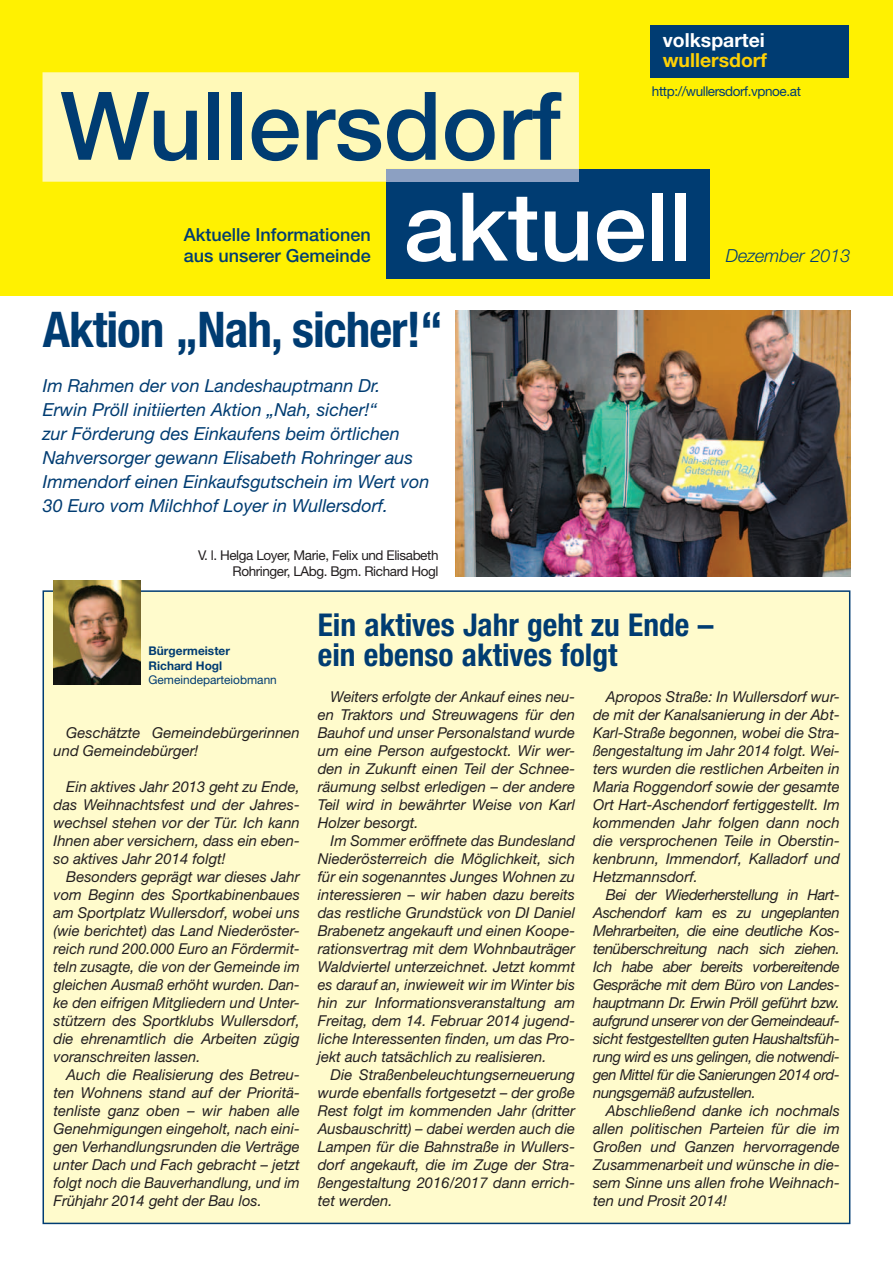
<style>
.page{position:relative;width:893px;height:1263px;background:#fff}
.page>*{position:absolute;margin:0;border:0;box-sizing:border-box;transform-origin:0 0}
.t1{font:500 94.8px "Helvetica Neue";color:#003c72}
.t2{font:500 94.8px "Helvetica Neue";color:#fff}
.t3{font:700 condensed 49.2px "Helvetica Neue";letter-spacing:-.02em;color:#003c72}
.t4{font:700 condensed 31.5px/29.2px "Helvetica Neue";color:#003c72}
.t5{font:700 19.35px "Helvetica Neue";color:#fff}
.t6{font:700 19.35px "Helvetica Neue";color:#fed105}
.t7{font:italic 18px/24px "Helvetica Neue";color:#003c72}
.t8{font:500 18px/21.6px "Helvetica Neue";color:#003c72}
.t9{font:italic 300 18px "Helvetica Neue";color:#003c72}
.t10{font:italic 15px/18px "Helvetica Neue";color:#231f20;text-align:justify}
.t11{font:italic 15px/18px "Helvetica Neue";color:#231f20;text-align:justify;scale:.96 1}
.t12{font:13.5px/16.2px "Helvetica Neue";letter-spacing:-.03em;color:#231f20;text-align:right}
.t13{font:13.5px "Helvetica Neue";letter-spacing:-.03em;color:#003c72}
.t14{font:700 12px/14.4px "Helvetica Neue";color:#003c72}
.t15{font:12px "Helvetica Neue";color:#003c72}
</style>
<div class="page">
<div style="left:0;top:0;width:893px;height:296px;background:#fff101"></div>
<div style="left:386px;top:169px;width:324px;height:109px;background:#003c72"></div>
<div style="left:43px;top:72px;width:536px;height:110px;background:#fff9b8"></div>
<div style="left:386px;top:169px;width:193px;height:13px;background:#8ca0c2"></div>
<div style="left:651px;top:26px;width:198px;height:52px;background:#003c72"></div>
<div style="left:43px;top:590px;width:807px;height:634px;background:#fffbcc;border:2px solid #003c72"></div>
<img style="left:54px;top:580px;width:86px;height:104px">
<img style="left:455px;top:311px;width:396px;height:265px">
<h1 class="t1" style="left:60px;top:70px;width:502px">Wullersdorf</h1>
<p class="t5" style="left:663px;top:29px;width:104px">volkspartei</p>
<p class="t6" style="left:663px;top:48px;width:106px">wullersdorf</p>
<p class="t13" style="left:652px;top:83px;width:150px">http://wullersdorf.vpnoe.at</p>
<p class="t8" style="left:184px;top:223px;width:189px">Aktuelle Informationen aus unserer Gemeinde</p>
<h1 class="t2" style="left:404px;top:170px;width:290px">aktuell</h1>
<p class="t9" style="left:726px;top:245px;width:126px">Dezember 2013</p>
<h2 class="t3" style="left:43px;top:299px;width:402px">Aktion „Nah, sicher!“</h2>
<p class="t7" style="left:43px;top:373px;width:388px">Im Rahmen der von Landeshauptmann Dr.<br>Erwin Pröll initiierten Aktion „Nah, sicher!“<br>zur Förderung des Einkaufens beim örtlichen Nahversorger gewann Elisabeth Rohringer aus Immendorf einen Einkaufsgutschein im Wert von 30 Euro vom Milchhof Loyer in Wullersdorf.</p>
<p class="t12" style="left:198px;top:547px;width:242px">V. l. Helga Loyer, Marie, Felix und Elisabeth<br>Rohringer, LAbg. Bgm. Richard Hogl</p>
<p class="t14" style="left:149px;top:643px;width:83px">Bürgermeister<br>Richard Hogl</p>
<p class="t15" style="left:149px;top:673px;width:130px">Gemeindeparteiobmann</p>
<h3 class="t4" style="left:318px;top:610px;width:397px">Ein aktives Jahr geht zu Ende – ein ebenso aktives folgt</h3>
<p class="t10" style="left:54px;top:723px;width:248px;text-indent:13px">Geschätzte Gemeindebürgerinnen und Gemeindebürger!</p>
<p class="t10" style="left:54px;top:777px;width:248px;text-indent:13px">Ein aktives Jahr 2013 geht zu Ende, das Weihnachtsfest und der Jahres&shy;wechsel stehen vor der Tür. Ich kann Ihnen aber versichern, dass ein eben&shy;so aktives Jahr 2014 folgt!</p>
<p class="t10" style="left:54px;top:867px;width:248px;text-indent:13px">Besonders geprägt war dieses Jahr vom Beginn des Sportkabinenbaues am Sportplatz Wullersdorf, wobei uns (wie berichtet) das Land Niederöster&shy;reich rund 200.000 Euro an Fördermit&shy;teln zusagte, die von der Gemeinde im gleichen Ausmaß erhöht wurden. Dan&shy;ke den eifrigen Mitgliedern und Unter&shy;stützern des Sportklubs Wullersdorf, die ehrenamtlich die Arbeiten zügig voranschreiten lassen.</p>
<p class="t10" style="left:54px;top:1065px;width:248px;text-indent:13px">Auch die Realisierung des Betreu&shy;ten Wohnens stand auf der Prioritä&shy;tenliste ganz oben – wir haben alle Genehmigungen eingeholt, nach eini&shy;gen Verhandlungsrunden die Verträge unter Dach und Fach gebracht – jetzt folgt noch die Bauverhandlung, und im Frühjahr 2014 geht der Bau los.</p>
<p class="t11" style="left:318px;top:687px;width:270px;text-indent:13px">Weiters erfolgte der Ankauf eines neu&shy;en Traktors und Streuwagens für den Bauhof und unser Personalstand wurde um eine Person aufgestockt. Wir wer&shy;den in Zukunft einen Teil der Schnee&shy;räumung selbst erledigen – der andere Teil wird in bewährter Weise von Karl Holzer besorgt.</p>
<p class="t10" style="left:318px;top:831px;width:259px;text-indent:13px">Im Sommer eröffnete das Bundesland Niederösterreich die Möglichkeit, sich für ein sogenanntes Junges Wohnen zu interessieren – wir haben dazu bereits das restliche Grundstück von DI Daniel Brabenetz angekauft und einen Koope&shy;rationsvertrag mit dem Wohnbauträger Waldviertel unterzeichnet. Jetzt kommt es darauf an, inwieweit wir im Winter bis hin zur Informationsveranstaltung am Freitag, dem 14. Februar 2014 jugend&shy;liche Interessenten finden, um das Pro&shy;jekt auch tatsächlich zu realisieren.</p>
<p class="t10" style="left:318px;top:1065px;width:259px;text-indent:13px">Die Straßenbeleuchtungserneuerung wurde ebenfalls fortgesetzt – der große Rest folgt im kommenden Jahr (dritter Ausbauschritt) – dabei werden auch die Lampen für die Bahnstraße in Wullers&shy;dorf angekauft, die im Zuge der Stra&shy;ßengestaltung 2016/2017 dann errich&shy;tet werden.</p>
<p class="t10" style="left:593px;top:687px;width:248px;text-indent:13px">Apropos Straße: In Wullersdorf wur&shy;de mit der Kanalsanierung in der Abt-Karl-Straße begonnen, wobei die Stra&shy;ßengestaltung im Jahr 2014 folgt. Wei&shy;ters wurden die restlichen Arbeiten in Maria Roggendorf sowie der gesamte Ort Hart-Aschendorf fertiggestellt. Im kommenden Jahr folgen dann noch die versprochenen Teile in Oberstin&shy;kenbrunn, Immendorf, Kalladorf und Hetzmannsdorf.</p>
<p class="t10" style="left:593px;top:885px;width:248px;text-indent:13px">Bei der Wiederherstellung in Hart-Aschendorf kam es zu ungeplanten Mehrarbeiten, die eine deutliche Kos&shy;tenüberschreitung nach sich ziehen.<br>Ich habe aber bereits vorbereitende Gespräche mit dem Büro von Landes&shy;hauptmann Dr. Erwin Pröll geführt bzw. aufgrund unserer von der Gemeindeauf&shy;sicht festgestellten guten Haushaltsfüh&shy;rung wird es uns gelingen, die notwendi&shy;gen Mittel für die Sanierungen 2014 ord&shy;nungsgemäß aufzustellen.</p>
<p class="t10" style="left:593px;top:1101px;width:248px;text-indent:13px">Abschließend danke ich nochmals allen politischen Parteien für die im Großen und Ganzen hervorragende Zusammenarbeit und wünsche in die&shy;sem Sinne uns allen frohe Weihnach&shy;ten und Prosit 2014!</p>
</div>
